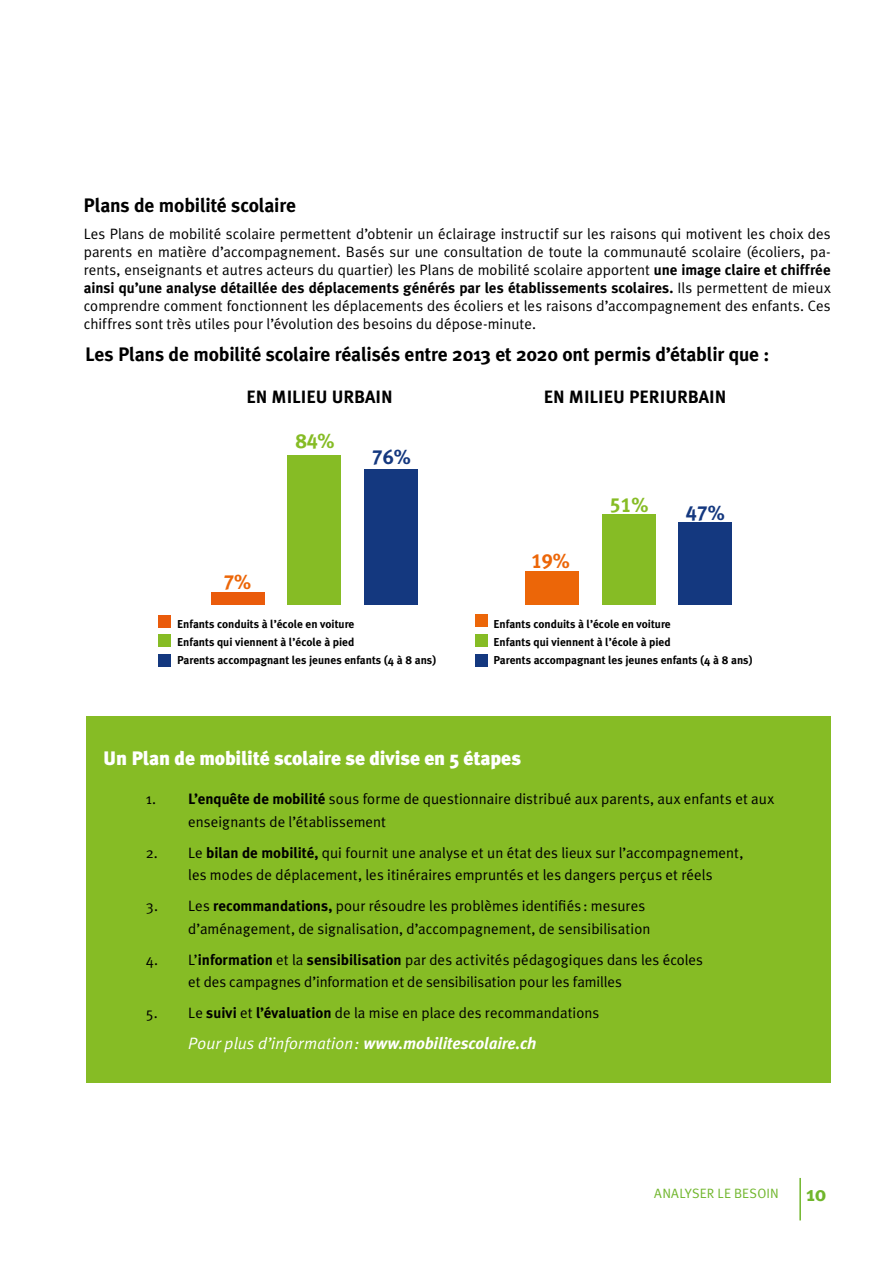
<style>
.page{position:relative;width:893px;height:1263px;background:#fff}
.page>*{position:absolute;margin:0;border:0;box-sizing:border-box;transform-origin:0 0}
.t1{font:700 21px "Meta Plus";color:#70b62c}
.t2{font:20.4px "Meta Plus Bold Caps";color:#86bc25}
.t3{font:20.4px "Meta Plus Bold Caps";color:#14387f}
.t4{font:20.4px "Meta Plus Bold Caps";color:#ec6608}
.t5{font:700 19.5px "Meta Plus";letter-spacing:-.01em;color:#000}
.t6{font:900 19.5px "Meta Plus";letter-spacing:-.01em;color:#fff}
.t7{font:700 17.85px "Meta Plus";color:#000}
.t8{font:italic 700 16.5px "Meta Plus";letter-spacing:-.005em;color:#fff}
.t9{font:15px/22.5px "Meta Plus Normal";letter-spacing:.005em;color:#000}
.t10{font:700 15px "Meta Plus";color:#000}
.t11{font:13.5px "Meta Plus Normal";letter-spacing:.01em;color:#70b62c}
.t12{font:700 11.55px/17.9px "Meta Plus";color:#000}
.s1{font-family:"Meta Plus";font-weight:700}
.s2{font-family:"Meta Plus Normal";font-weight:400}
</style>
<div class="page">
<hr style="left:799px;top:1178px;width:2px;height:42px;background:#70b62c">
<div style="left:86px;top:716px;width:744px;height:367px;background:#86bc25"></div>
<div style="left:364px;top:470px;width:54px;height:135px;background:#14387f"></div>
<div style="left:288px;top:455px;width:53px;height:150px;background:#86bc25"></div>
<div style="left:211px;top:593px;width:54px;height:12px;background:#ea5b0b"></div>
<div style="left:158px;top:615px;width:13px;height:13px;background:#ea5b0b"></div>
<div style="left:158px;top:634px;width:13px;height:13px;background:#86bc25"></div>
<div style="left:158px;top:654px;width:13px;height:13px;background:#14387f"></div>
<div style="left:475px;top:614px;width:12px;height:13px;background:#ec6608"></div>
<div style="left:475px;top:634px;width:12px;height:13px;background:#86bc25"></div>
<div style="left:475px;top:654px;width:12px;height:13px;background:#14387f"></div>
<div style="left:602px;top:515px;width:53px;height:90px;background:#86bc25"></div>
<div style="left:679px;top:522px;width:53px;height:83px;background:#14387f"></div>
<div style="left:526px;top:571px;width:53px;height:34px;background:#ec6608"></div>
<h3 class="t5" style="left:84px;top:194px;width:214px">Plans de mobilité scolaire</h3>
<p class="t9" style="left:84px;top:224px;width:748px;line-height:18px;text-align:justify">Les Plans de mobilité scolaire permettent d’obtenir un éclairage instructif sur les raisons qui motivent les choix des parents en matière d’accompagnement. Basés sur une consultation de toute la communauté scolaire (écoliers, pa&shy;rents, enseignants et autres acteurs du quartier) les Plans de mobilité scolaire apportent <span class="s1">une image claire et chiffrée</span></p>
<p class="t10" style="left:84px;top:279px;width:748px">ainsi qu’une analyse détaillée des déplacements générés par les établissements scolaires. <span class="s2">Ils permettent de mieux</span></p>
<p class="t9" style="left:84px;top:296px;width:748px;line-height:18px">comprendre comment fonctionnent les déplacements des écoliers et les raisons d’accompagnement des enfants. Ces chiffres sont très utiles pour l’évolution des besoins du dépose-minute.</p>
<h3 class="t5" style="left:85px;top:342px;width:686px">Les Plans de mobilité scolaire réalisés entre 2013 et 2020 ont permis d’établir que :</h3>
<p class="t7" style="left:246px;top:386px;width:148px">EN MILIEU URBAIN</p>
<h2 class="t4" style="left:223px;top:570px;width:30px">7%</h2>
<h2 class="t2" style="left:296px;top:429px;width:40px">84%</h2>
<h2 class="t3" style="left:372px;top:445px;width:40px">76%</h2>
<p class="t12" style="left:177px;top:615px;width:261px">Enfants conduits à l’école en voiture<br>Enfants qui viennent à l’école à pied<br>Parents accompagnant les jeunes enfants (4 à 8 ans)</p>
<p class="t7" style="left:544px;top:386px;width:184px">EN MILIEU PERIURBAIN</p>
<h2 class="t4" style="left:531px;top:549px;width:40px">19%</h2>
<h2 class="t2" style="left:610px;top:493px;width:40px">51%</h2>
<h2 class="t3" style="left:686px;top:501px;width:40px">47%</h2>
<p class="t12" style="left:493px;top:615px;width:261px">Enfants conduits à l’école en voiture<br>Enfants qui viennent à l’école à pied<br>Parents accompagnant les jeunes enfants (4 à 8 ans)</p>
<h3 class="t6" style="left:103px;top:747px;width:419px">Un Plan de mobilité scolaire se divise en 5 étapes</h3>
<p class="t9" style="left:188px;top:788px;width:587px;text-indent:-43px">1. <span class="s1">L’enquête de mobilité</span> sous forme de questionnaire distribué aux parents, aux enfants et aux enseignants de l’établissement</p>
<p class="t9" style="left:188px;top:841px;width:557px;text-indent:-43px">2. Le <span class="s1">bilan de mobilité,</span> qui fournit une analyse et un état des lieux sur l’accompagnement, les modes de déplacement, les itinéraires empruntés et les dangers perçus et réels</p>
<p class="t9" style="left:188px;top:895px;width:464px;text-indent:-43px">3. Les <span class="s1">recommandations,</span> pour résoudre les problèmes identifiés : mesures d’aménagement, de signalisation, d’accompagnement, de sensibilisation</p>
<p class="t9" style="left:188px;top:948px;width:516px;text-indent:-43px">4. L’<span class="s1">information</span> et la <span class="s1">sensibilisation</span> par des activités pédagogiques dans les écoles et des campagnes d’information et de sensibilisation pour les familles</p>
<p class="t9" style="left:146px;top:1002px;width:455px">5. Le <span class="s1">suivi</span> et <span class="s1">l’évaluation</span> de la mise en place des recommandations</p>
<p class="t8" style="left:188px;top:1034px;width:350px"><span class="s2">Pour plus d’information:</span> www.mobilitescolaire.ch</p>
<p class="t11" style="left:654px;top:1186px;width:126px">ANALYSER LE BESOIN</p>
<h1 class="t1" style="left:806px;top:1182px;width:21px">10</h1>
</div>
